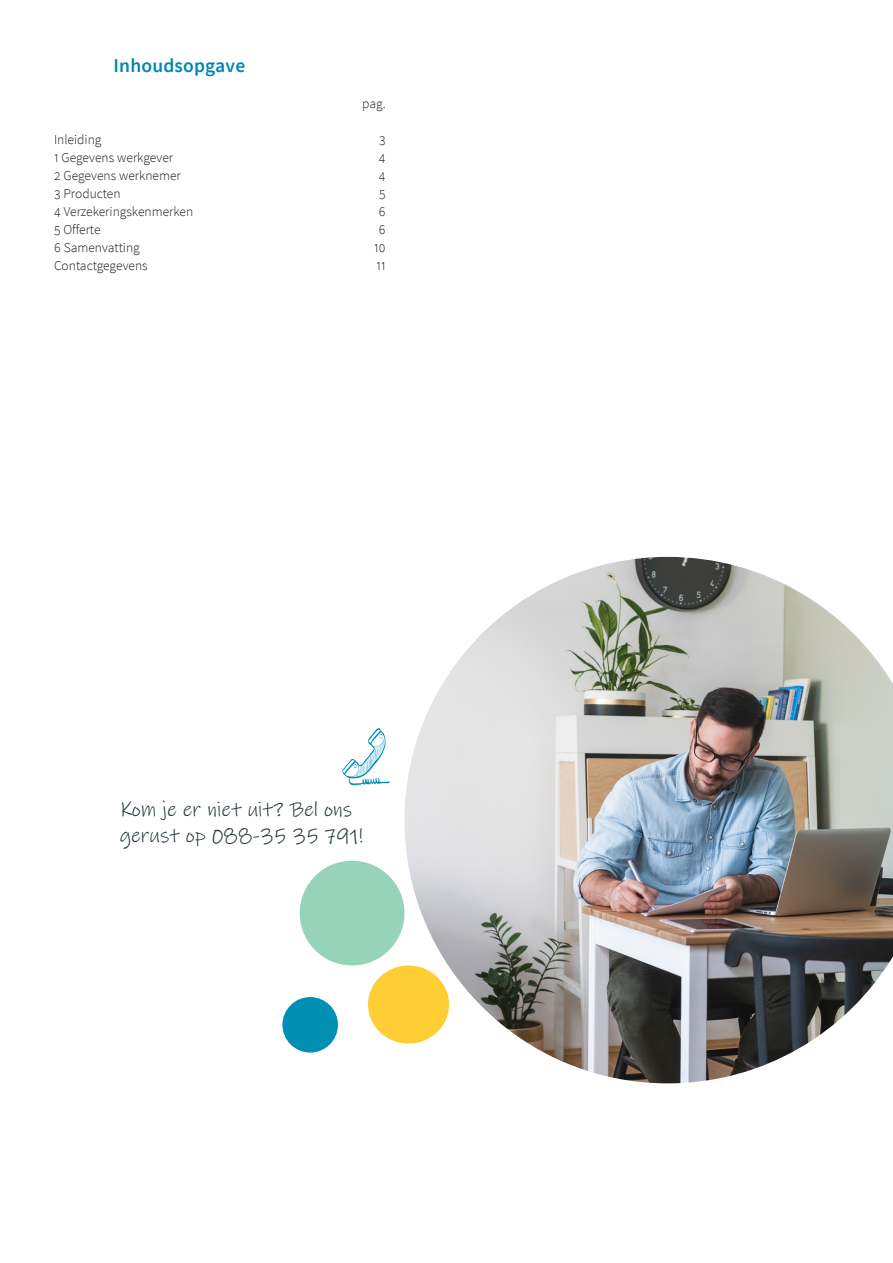
<style>
.page{position:relative;width:893px;height:1263px;background:#fff}
.page>*{position:absolute;margin:0;border:0;box-sizing:border-box;transform-origin:0 0}
.t1{font:21px/25.2px "Ink Free";color:#25383b}
.t2{font:600 19.5px "Source Sans Pro";letter-spacing:.01em;color:#0087b1}
.t3{font:300 13.5px "Source Sans Pro";color:#1a1a1a}
</style>
<div class="page">
<img style="left:404px;top:557px;width:489px;height:526px">
<div style="left:368px;top:965px;width:81px;height:78px;background:#ffce34;border-radius:50%"></div>
<div style="left:300px;top:861px;width:104px;height:104px;background:#97d3b9;border-radius:50%"></div>
<div style="left:282px;top:997px;width:56px;height:55px;background:#008fb4;border-radius:50%"></div>
<svg style="left:342px;top:728px;width:48px;height:58px"></svg>
<h2 class="t2" style="left:114px;top:53px;width:133px">Inhoudsopgave</h2>
<p class="t3" style="left:362px;top:95px;width:25px">pag.</p>
<p class="t3" style="left:54px;top:131px;width:49px">Inleiding</p>
<p class="t3" style="left:379px;top:131px;width:8px">3</p>
<p class="t3" style="left:54px;top:149px;width:121px">1 Gegevens werkgever</p>
<p class="t3" style="left:379px;top:149px;width:8px">4</p>
<p class="t3" style="left:54px;top:167px;width:128px">2 Gegevens werknemer</p>
<p class="t3" style="left:379px;top:167px;width:8px">4</p>
<p class="t3" style="left:54px;top:185px;width:68px">3 Producten</p>
<p class="t3" style="left:379px;top:185px;width:8px">5</p>
<p class="t3" style="left:54px;top:203px;width:141px">4 Verzekeringskenmerken</p>
<p class="t3" style="left:379px;top:203px;width:8px">6</p>
<p class="t3" style="left:54px;top:221px;width:48px">5 Offerte</p>
<p class="t3" style="left:379px;top:221px;width:8px">6</p>
<p class="t3" style="left:54px;top:239px;width:87px">6 Samenvatting</p>
<p class="t3" style="left:374px;top:239px;width:13px">10</p>
<p class="t3" style="left:54px;top:257px;width:95px">Contactgegevens</p>
<p class="t3" style="left:376px;top:257px;width:11px">11</p>
<h1 class="t1" style="left:120px;top:797px;width:245px">Kom je er niet uit? Bel ons gerust op 088-35 35 791!</h1>
</div>
